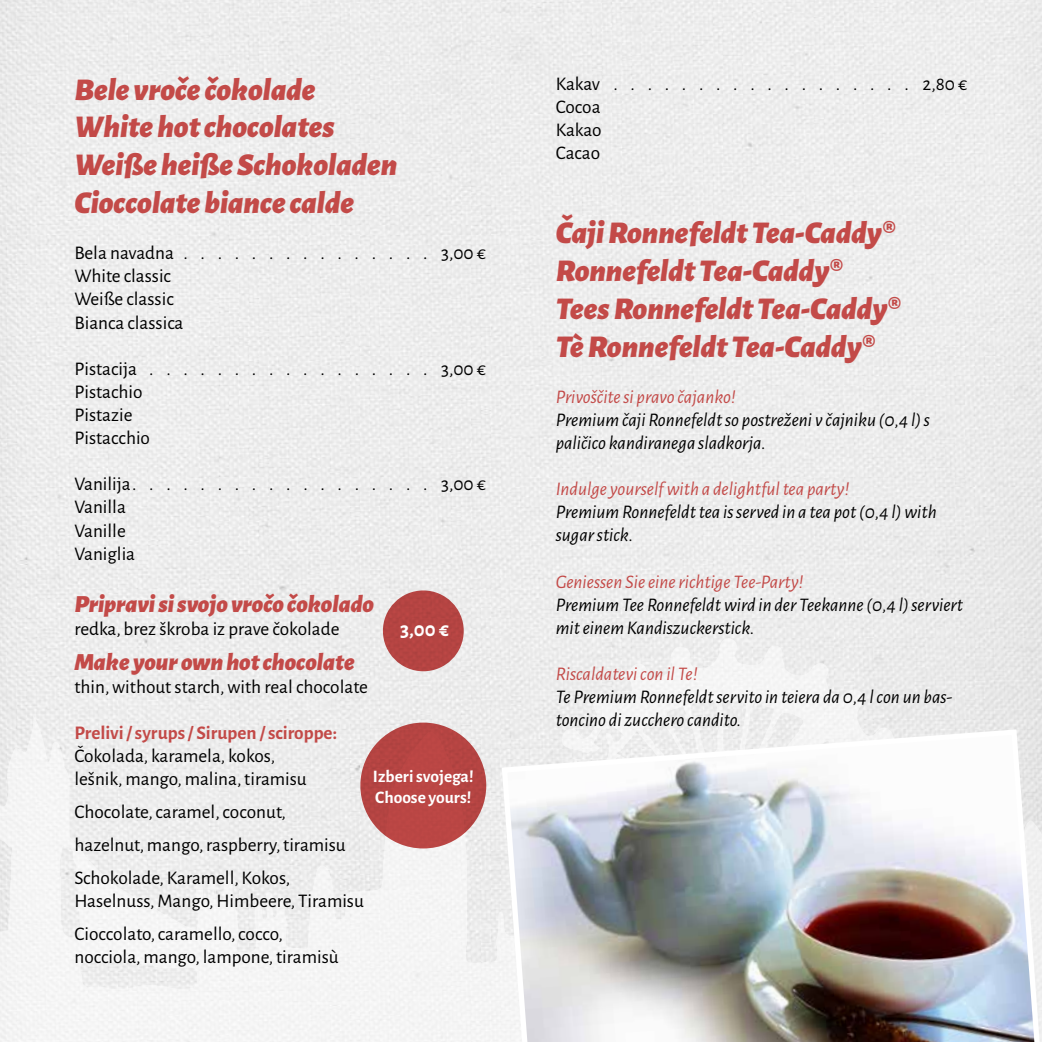
<style>
.page{position:relative;width:1042px;height:1042px;background:#fff}
.page>*{position:absolute;margin:0;border:0;box-sizing:border-box;transform-origin:0 0}
.t1{font:italic 900 31.5px/37.8px "Alegreya Sans";color:#c34a48}
.t2{font:italic 900 24.5px "Alegreya Sans";color:#c34a48}
.t3{font:700 21px "Alegreya Sans";color:#fff}
.t4{font:19.25px/23.1px "Alegreya Sans";color:#000}
.t5{font:italic 19.25px/23.1px "Alegreya Sans";color:#000}
.t6{font:italic 19.25px "Alegreya Sans";color:#c34a48}
.t7{font:700 19.25px "Alegreya Sans";color:#c34a48}
.t8{font:700 17.5px/21px "Alegreya Sans";color:#fff}
</style>
<div class="page">
<div style="left:0;top:0;width:1042px;height:583px;background:#ececec"></div>
<svg style="left:0;top:583px;width:1042px;height:459px;fill:#efefef"></svg>
<div style="left:383px;top:590px;width:81px;height:81px;background:#b44442;border-radius:50%"></div>
<img style="left:499px;top:726px;width:543px;height:316px">
<div style="left:360px;top:722px;width:126px;height:126px;background:#b94544;border-radius:50%"></div>
<h1 class="t1" style="left:74px;top:68px;width:324px">Bele vroče čokolade<br>White hot chocolates<br>Weiße heiße Schokoladen<br>Cioccolate biance calde</h1>
<p class="t4" style="left:74px;top:241px;width:101px">Bela navadna</p>
<p class="t4" style="left:441px;top:241px;width:47px">3,00 €</p>
<p class="t4" style="left:74px;top:264px;width:110px">White classic<br>Weiße classic<br>Bianca classica</p>
<p class="t4" style="left:74px;top:356px;width:64px">Pistacija</p>
<p class="t4" style="left:441px;top:356px;width:47px">3,00 €</p>
<p class="t4" style="left:74px;top:379px;width:77px">Pistachio<br>Pistazie<br>Pistacchio</p>
<p class="t4" style="left:74px;top:472px;width:58px">Vanilija</p>
<p class="t4" style="left:441px;top:472px;width:47px">3,00 €</p>
<p class="t4" style="left:74px;top:495px;width:62px">Vanilla<br>Vanille<br>Vaniglia</p>
<p class="t2" style="left:74px;top:585px;width:301px">Pripravi si svojo vročo čokolado</p>
<p class="t4" style="left:74px;top:616px;width:267px">redka, brez škroba iz prave čokolade</p>
<p class="t2" style="left:74px;top:642px;width:282px">Make your own hot chocolate</p>
<p class="t4" style="left:74px;top:674px;width:295px">thin, without starch, with real chocolate</p>
<p class="t7" style="left:74px;top:719px;width:264px">Prelivi / syrups / Sirupen / sciroppe:</p>
<p class="t4" style="left:74px;top:743px;width:234px">Čokolada, karamela, kokos, lešnik, mango, malina, tiramisu</p>
<p class="t4" style="left:74px;top:794px;width:273px;line-height:33.1px">Chocolate, caramel, coconut, hazelnut, mango, raspberry, tiramisu<br>Schokolade, Karamell, Kokos,</p>
<p class="t4" style="left:74px;top:883px;width:291px;line-height:33.1px">Haselnuss, Mango, Himbeere, Tiramisu<br>Cioccolato, caramello, cocco,</p>
<p class="t4" style="left:74px;top:945px;width:266px">nocciola, mango, lampone, tiramisù</p>
<p class="t3" style="left:400px;top:614px;width:50px">3,00 €</p>
<p class="t8" style="left:373px;top:764px;width:102px">Izberi svojega!<br>Choose yours!</p>
<p class="t4" style="left:556px;top:71px;width:46px">Kakav</p>
<p class="t4" style="left:922px;top:71px;width:46px">2,80 €</p>
<p class="t4" style="left:556px;top:94px;width:47px;text-align:justify">Cocoa Kakao Cacao</p>
<h1 class="t1" style="left:556px;top:212px;width:348px">Čaji Ronnefeldt Tea-Caddy®<br>Ronnefeldt Tea-Caddy®<br>Tees Ronnefeldt Tea-Caddy®<br>Tè Ronnefeldt Tea-Caddy®</h1>
<p class="t6" style="left:556px;top:384px;width:182px">Privoščite si pravo čajanko!</p>
<p class="t5" style="left:556px;top:407px;width:376px">Premium čaji Ronnefeldt so postreženi v čajniku (0,4 l) s paličico kandiranega sladkorja.</p>
<p class="t6" style="left:556px;top:476px;width:295px">Indulge yourself with a delightful tea party!</p>
<p class="t5" style="left:556px;top:500px;width:382px">Premium Ronnefeldt tea is served in a tea pot (0,4 l) with sugar stick.</p>
<p class="t6" style="left:556px;top:568px;width:249px">Geniessen Sie eine richtige Tee-Party!</p>
<p class="t5" style="left:556px;top:592px;width:409px">Premium Tee Ronnefeldt wird in der Teekanne (0,4 l) serviert mit einem Kandiszuckerstick.</p>
<p class="t6" style="left:556px;top:661px;width:143px">Riscaldatevi con il Te!</p>
<p class="t5" style="left:556px;top:684px;width:398px">Te Premium Ronnefeldt servito in teiera da 0,4 l con un bas&shy;toncino di zucchero candito.</p>
</div>
